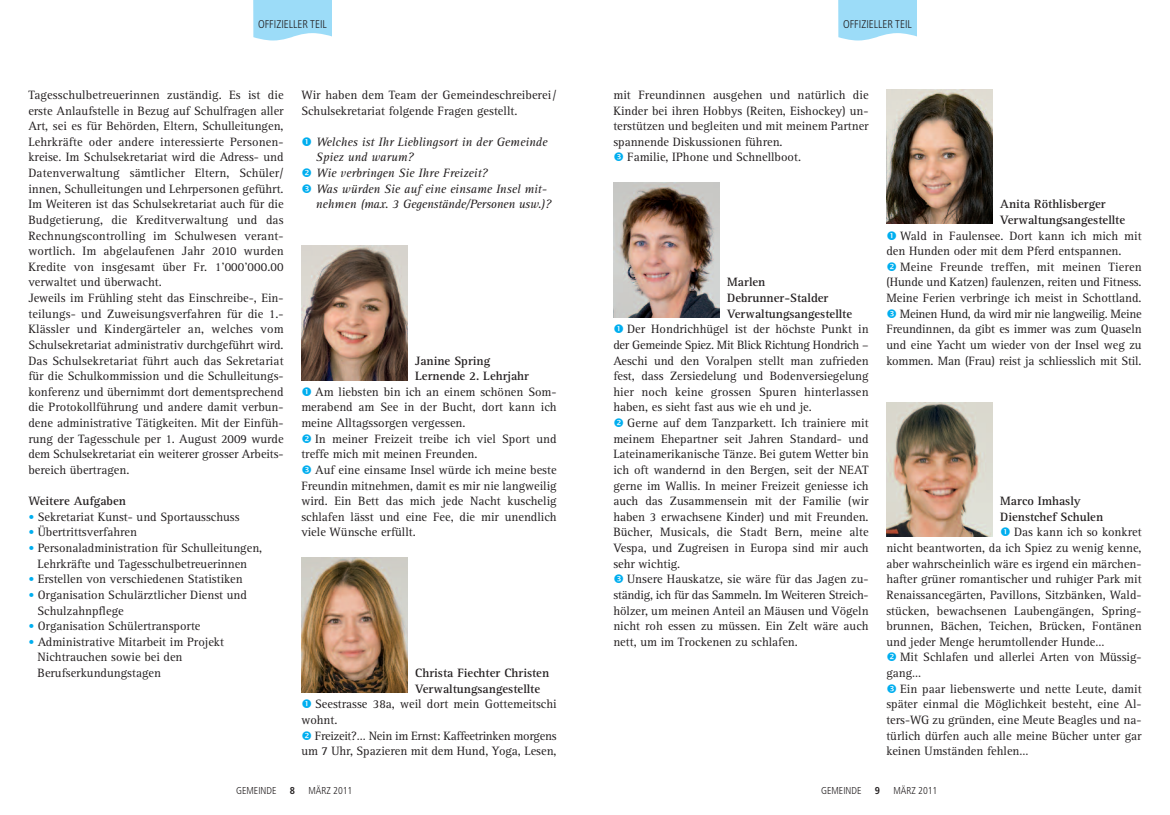
<style>
.page{position:relative;width:1170px;height:815px;background:#fff}
.page>*{position:absolute;margin:0;border:0;box-sizing:border-box;transform-origin:0 0}
.t1{font:12.5px/15.6px "Rotis Serif";color:#231f20}
.t2{font:700 12.5px/15.6px "Rotis Serif";color:#231f20}
.t3{font:italic 12.5px/15.6px "Rotis Serif";color:#231f20}
.t4{font:12.5px/15.6px "Rotis Serif";letter-spacing:-.02em;color:#231f20;text-align:right}
.t5{font:300 condensed 11.25px "Frutiger";color:#231f20}
.t6{font:300 condensed 10px "Frutiger";color:#231f20}
.t7{font:700 condensed 10px "Frutiger";color:#231f20}
.s1{font-family:"Rotis Sans Serif";font-weight:700;font-size:11.25px;color:#00aeef}
</style>
<div class="page">
<svg style="left:838px;top:0;width:78px;height:41px;background:#a6dff8"></svg>
<img style="left:613px;top:183px;width:106px;height:134px">
<img style="left:886px;top:90px;width:106px;height:134px">
<img style="left:886px;top:402px;width:106px;height:135px">
<svg style="left:253px;top:0;width:79px;height:41px;background:#a6dff8"></svg>
<img style="left:301px;top:558px;width:106px;height:135px">
<img style="left:301px;top:246px;width:106px;height:134px">
<p class="t5" style="left:258px;top:19px;width:70px">OFFIZIELLER TEIL</p>
<p class="t1" style="left:28px;top:88px;width:257px">Tagesschulbetreuerinnen zuständig. Es ist die erste Anlaufstelle in Bezug auf Schulfragen aller Art, sei es für Behörden, Eltern, Schulleitungen, Lehrkräfte oder andere interessierte Personen&shy;kreise. Im Schulsekretariat wird die Adress- und Datenverwaltung sämtlicher Eltern, Schüler/ innen, Schulleitungen und Lehrpersonen geführt.<br>Im Weiteren ist das Schulsekretariat auch für die Budgetierung, die Kreditverwaltung und das Rechnungscontrolling im Schulwesen verant&shy;wortlich. Im abgelaufenen Jahr 2010 wurden Kredite von insgesamt über Fr. 1’000’000.00 verwaltet und überwacht.<br>Jeweils im Frühling steht das Einschreibe-, Ein&shy;teilungs- und Zuweisungsverfahren für die 1.- Klässler und Kindergärteler an, welches vom Schulsekretariat administrativ durchgeführt wird.<br>Das Schulsekretariat führt auch das Sekretariat für die Schulkommission und die Schulleitungs&shy;konferenz und übernimmt dort dementsprechend die Protokollführung und andere damit verbun&shy;dene administrative Tätigkeiten. Mit der Einfüh&shy;rung der Tagesschule per 1. August 2009 wurde dem Schulsekretariat ein weiterer grosser Arbeits&shy;bereich übertragen.</p>
<p class="t2" style="left:28px;top:494px;width:99px">Weitere Aufgaben</p>
<p class="t1" style="left:28px;top:510px;width:213px"><span class="s1">•</span> Sekretariat Kunst- und Sportausschuss</p>
<p class="t1" style="left:28px;top:526px;width:110px"><span class="s1">•</span> Übertrittsverfahren</p>
<p class="t1" style="left:28px;top:541px;width:235px;text-align:center"><span class="s1">•</span> Personaladministration für Schulleitungen,<br>Lehrkräfte und Tagesschulbetreuerinnen</p>
<p class="t1" style="left:28px;top:573px;width:216px"><span class="s1">•</span> Erstellen von verschiedenen Statistiken</p>
<p class="t1" style="left:38px;top:588px;width:211px;text-indent:-9px"><span class="s1">•</span> Organisation Schulärztlicher Dienst und<br>Schulzahnpflege</p>
<p class="t1" style="left:28px;top:619px;width:174px"><span class="s1">•</span> Organisation Schülertransporte</p>
<p class="t1" style="left:38px;top:635px;width:188px;text-indent:-9px"><span class="s1">•</span> Administrative Mitarbeit im Projekt<br>Nichtrauchen sowie bei den<br>Berufserkundungstagen</p>
<p class="t1" style="left:301px;top:88px;width:257px">Wir haben dem Team der Gemeindeschreiberei/<br>Schulsekretariat folgende Fragen gestellt.</p>
<p class="t3" style="left:316px;top:135px;width:237px">Welches ist Ihr Lieblingsort in der Gemeinde Spiez und warum?<br>Wie verbringen Sie Ihre Freizeit?<br>Was würden Sie auf eine einsame Insel mit&shy;nehmen (max. 3 Gegenstände/Personen usw.)?</p>
<p class="t2" style="left:415px;top:354px;width:115px">Janine Spring<br>Lernende 2. Lehrjahr</p>
<p class="t1" style="left:301px;top:385px;width:257px;text-align:justify;text-indent:14px">Am liebsten bin ich an einem schönen Som&shy;merabend am See in der Bucht, dort kann ich meine Alltagssorgen vergessen.</p>
<p class="t1" style="left:301px;top:432px;width:257px;text-indent:14px">In meiner Freizeit treibe ich viel Sport und treffe mich mit meinen Freunden.</p>
<p class="t1" style="left:301px;top:463px;width:257px;text-align:justify;text-indent:14px">Auf eine einsame Insel würde ich meine beste Freundin mitnehmen, damit es mir nie langweilig wird. Ein Bett das mich jede Nacht kuschelig schlafen lässt und eine Fee, die mir unendlich viele Wünsche erfüllt.</p>
<p class="t2" style="left:415px;top:666px;width:135px">Christa Fiechter Christen<br>Verwaltungsangestellte</p>
<p class="t1" style="left:301px;top:698px;width:257px;text-indent:14px">Seestrasse 38a, weil dort mein Gottemeitschi wohnt.</p>
<p class="t4" style="left:301px;top:729px;width:257px">Freizeit?… Nein im Ernst: Kaffeetrinken morgens um 7 Uhr, Spazieren mit dem Hund, Yoga, Lesen,</p>
<p class="t6" style="left:236px;top:787px;width:42px">GEMEINDE</p>
<p class="t7" style="left:290px;top:787px;width:7px">8</p>
<p class="t6" style="left:308px;top:787px;width:45px">MÄRZ 2011</p>
<p class="t5" style="left:843px;top:19px;width:70px">OFFIZIELLER TEIL</p>
<p class="t1" style="left:613px;top:88px;width:257px">mit Freundinnen ausgehen und natürlich die</p>
<p class="t1" style="left:613px;top:104px;width:257px">Kinder bei ihren Hobbys (Reiten, Eishockey) un-</p>
<p class="t1" style="left:613px;top:119px;width:257px">terstützen und begleiten und mit meinem Partner</p>
<p class="t1" style="left:613px;top:135px;width:171px">spannende Diskussionen führen.</p>
<p class="t1" style="left:627px;top:151px;width:175px">Familie, IPhone und Schnellboot.</p>
<p class="t2" style="left:727px;top:276px;width:126px">Marlen<br>Debrunner-Stalder<br>Verwaltungsangestellte</p>
<p class="t1" style="left:613px;top:323px;width:257px;text-align:justify;text-indent:14px">Der Hondrichhügel ist der höchste Punkt in der Gemeinde Spiez. Mit Blick Richtung Hondrich – Aeschi und den Voralpen stellt man zufrieden fest, dass Zersiedelung und Bodenversiegelung hier noch keine grossen Spuren hinterlassen haben, es sieht fast aus wie eh und je.</p>
<p class="t1" style="left:613px;top:416px;width:257px;text-align:justify;text-indent:14px">Gerne auf dem Tanzparkett. Ich trainiere mit meinem Ehepartner seit Jahren Standard- und Lateinamerikanische Tänze. Bei gutem Wetter bin ich oft wandernd in den Bergen, seit der NEAT gerne im Wallis. In meiner Freizeit geniesse ich auch das Zusammensein mit der Familie (wir haben 3 erwachsene Kinder) und mit Freunden.<br>Bücher, Musicals, die Stadt Bern, meine alte Vespa, und Zugreisen in Europa sind mir auch sehr wichtig.</p>
<p class="t1" style="left:613px;top:573px;width:257px;text-align:justify;text-indent:14px">Unsere Hauskatze, sie wäre für das Jagen zu&shy;ständig, ich für das Sammeln. Im Weiteren Streich&shy;hölzer, um meinen Anteil an Mäusen und Vögeln nicht roh essen zu müssen. Ein Zelt wäre auch nett, um im Trockenen zu schlafen.</p>
<p class="t2" style="left:1000px;top:198px;width:126px">Anita Röthlisberger<br>Verwaltungsangestellte</p>
<p class="t1" style="left:886px;top:229px;width:257px;text-indent:14px">Wald in Faulensee. Dort kann ich mich mit den Hunden oder mit dem Pferd entspannen.</p>
<p class="t1" style="left:886px;top:260px;width:257px;text-align:right">Meine Freunde treffen, mit meinen Tieren (Hunde und Katzen) faulenzen, reiten und Fitness.<br>Meine Ferien verbringe ich meist in Schottland.<br>Meinen Hund, da wird mir nie langweilig. Meine Freundinnen, da gibt es immer was zum Quaseln und eine Yacht um wieder von der Insel weg zu kommen. Man (Frau) reist ja schliesslich mit Stil.</p>
<p class="t2" style="left:1000px;top:494px;width:104px">Marco Imhasly<br>Dienstchef Schulen</p>
<p class="t1" style="left:886px;top:526px;width:257px;text-align:justify;text-indent:128px">Das kann ich so konkret nicht beantworten, da ich Spiez zu wenig kenne, aber wahrscheinlich wäre es irgend ein märchen&shy;hafter grüner romantischer und ruhiger Park mit Renaissancegärten, Pavillons, Sitzbänken, Wald&shy;stücken, bewachsenen Laubengängen, Spring&shy;brunnen, Bächen, Teichen, Brücken, Fontänen und jeder Menge herumtollender Hunde…</p>
<p class="t1" style="left:886px;top:651px;width:257px;text-indent:14px">Mit Schlafen und allerlei Arten von Müssig&shy;gang…</p>
<p class="t1" style="left:886px;top:682px;width:257px;text-align:justify;text-indent:14px">Ein paar liebenswerte und nette Leute, damit später einmal die Möglichkeit besteht, eine Al&shy;ters-WG zu gründen, eine Meute Beagles und na&shy;türlich dürfen auch alle meine Bücher unter gar keinen Umständen fehlen…</p>
<p class="t6" style="left:821px;top:787px;width:42px">GEMEINDE</p>
<p class="t7" style="left:874px;top:787px;width:7px">9</p>
<p class="t6" style="left:893px;top:787px;width:45px">MÄRZ 2011</p>
</div>
